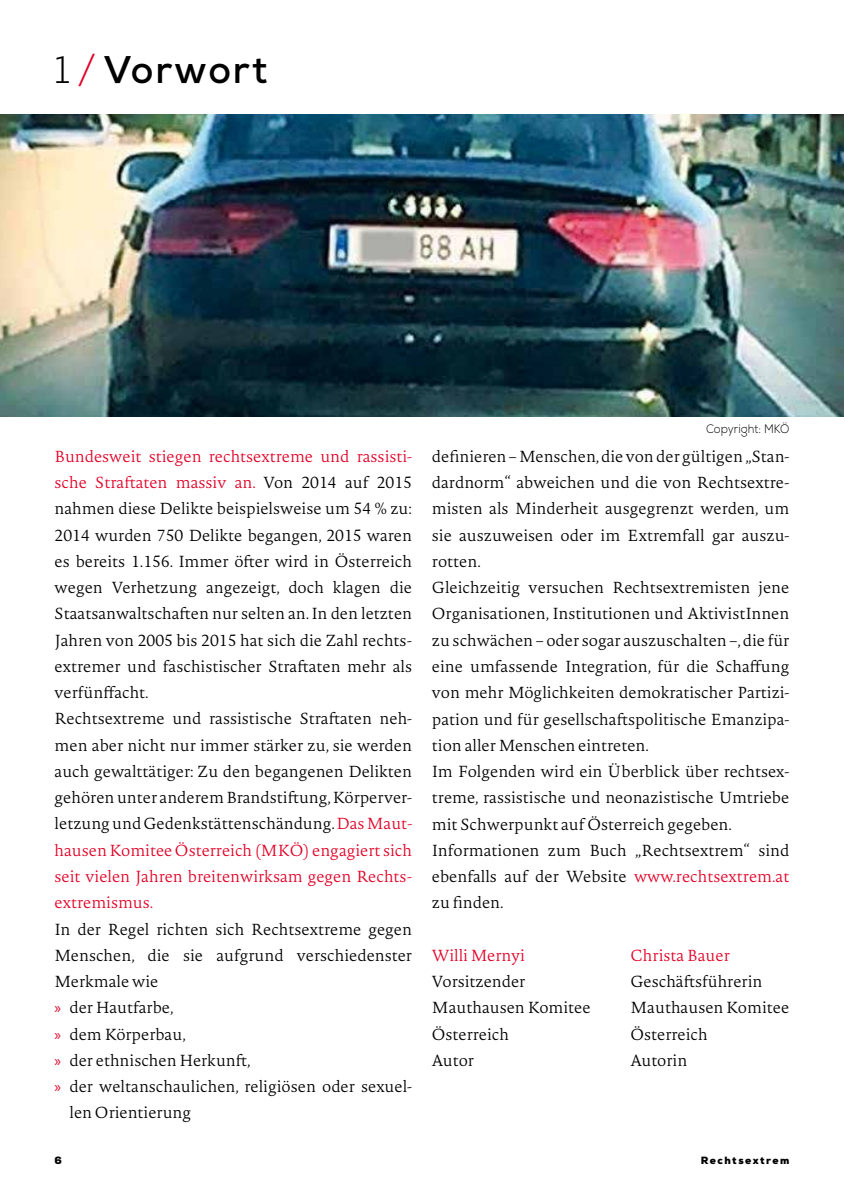
<style>
.page{position:relative;width:844px;height:1191px;background:#fff}
.page>*{position:absolute;margin:0;border:0;box-sizing:border-box;transform-origin:0 0}
.t1{font:700 38.5px "Nexa";letter-spacing:.05em;color:#000}
.t2{font:200 15.75px/26.2px "Novel Pro";color:#000}
.t3{font:200 15.75px "Novel Pro";color:#e20026}
.t4{font:300 12.25px "Nexa";color:#000;scale:.93 1}
.t5{font:900 10.5px "Nexa";letter-spacing:.14em;color:#000}
.s1{font-weight:300}
.s2{font-weight:300;color:#e20026}
.s3{color:#e20026}
.s4{font-family:"Myriad Pro";font-weight:400;color:#e20026}
</style>
<div class="page">
<img style="left:0;top:114px;width:843px;height:303px">
<h1 class="t1" style="left:55px;top:45px;width:214px"><span class="s1">1</span> <span class="s2">/</span> Vorwort</h1>
<p class="t2" style="left:55px;top:442px;width:359px"><span class="s3">Bundesweit stiegen rechtsextreme und rassisti&shy;sche Straftaten massiv an.</span> Von 2014 auf 2015 nahmen diese Delikte beispielsweise um 54 % zu:<br>2014 wurden 750 Delikte begangen, 2015 waren es bereits 1.156. Immer öfter wird in Österreich wegen Verhetzung angezeigt, doch klagen die Staatsanwaltschaften nur selten an. In den letzten Jahren von 2005 bis 2015 hat sich die Zahl rechts&shy;extremer und faschistischer Straftaten mehr als verfünffacht.<br>Rechtsextreme und rassistische Straftaten neh&shy;men aber nicht nur immer stärker zu, sie werden auch gewalttätiger: Zu den begangenen Delikten gehören unter anderem Brandstiftung, Körperver&shy;letzung und Gedenkstättenschändung. <span class="s3">Das Maut&shy;hausen Komitee Österreich (MKÖ) engagiert sich seit vielen Jahren breitenwirksam gegen Rechts&shy;extremismus.</span></p>
<p class="t2" style="left:55px;top:915px;width:359px">In der Regel richten sich Rechtsextreme gegen</p>
<p class="t2" style="left:55px;top:941px;width:359px">Menschen, die sie aufgrund verschiedenster</p>
<p class="t2" style="left:55px;top:967px;width:105px">Merkmale wie</p>
<p class="t2" style="left:55px;top:994px;width:120px"><span class="s4">»</span> der Hautfarbe,</p>
<p class="t2" style="left:55px;top:1020px;width:133px"><span class="s4">»</span> dem Körperbau,</p>
<p class="t2" style="left:55px;top:1046px;width:197px"><span class="s4">»</span> der ethnischen Herkunft,</p>
<p class="t2" style="left:55px;top:1072px;width:359px"><span class="s4">»</span> der weltanschaulichen, religiösen oder sexuel-</p>
<p class="t2" style="left:69px;top:1099px;width:123px">len Orientierung</p>
<p class="t4" style="left:705px;top:422px;width:91px">Copyright: MKÖ</p>
<p class="t2" style="left:432px;top:442px;width:359px">definieren – Menschen, die von der gültigen „Stan&shy;dardnorm“ abweichen und die von Rechtsextre&shy;misten als Minderheit ausgegrenzt werden, um sie auszuweisen oder im Extremfall gar auszu&shy;rotten.<br>Gleichzeitig versuchen Rechtsextremisten jene Organisationen, Institutionen und AktivistInnen zu schwächen – oder sogar auszuschalten –, die für eine umfassende Integration, für die Schaffung von mehr Möglichkeiten demokratischer Partizi&shy;pation und für gesellschaftspolitische Emanzipa&shy;tion aller Menschen eintreten.<br>Im Folgenden wird ein Überblick über rechtsex&shy;treme, rassistische und neonazistische Umtriebe mit Schwerpunkt auf Österreich gegeben.<br>Informationen zum Buch „Rechtsextrem“ sind ebenfalls auf der Website <span class="s3">www.rechtsextrem.at </span>zu finden.</p>
<p class="t3" style="left:432px;top:943px;width:94px">Willi Mernyi</p>
<p class="t3" style="left:630px;top:943px;width:101px">Christa Bauer</p>
<p class="t2" style="left:432px;top:968px;width:95px">Vorsitzender</p>
<p class="t2" style="left:630px;top:968px;width:133px">Geschäftsführerin</p>
<p class="t2" style="left:432px;top:994px;width:160px">Mauthausen Komitee</p>
<p class="t2" style="left:630px;top:994px;width:160px">Mauthausen Komitee</p>
<p class="t2" style="left:432px;top:1020px;width:79px">Österreich</p>
<p class="t2" style="left:630px;top:1020px;width:79px">Österreich</p>
<p class="t2" style="left:432px;top:1046px;width:44px">Autor</p>
<p class="t2" style="left:630px;top:1046px;width:58px">Autorin</p>
<p class="t5" style="left:55px;top:1153px;width:9px">6</p>
<p class="t5" style="left:700px;top:1153px;width:90px">Rechtsextrem</p>
</div>
